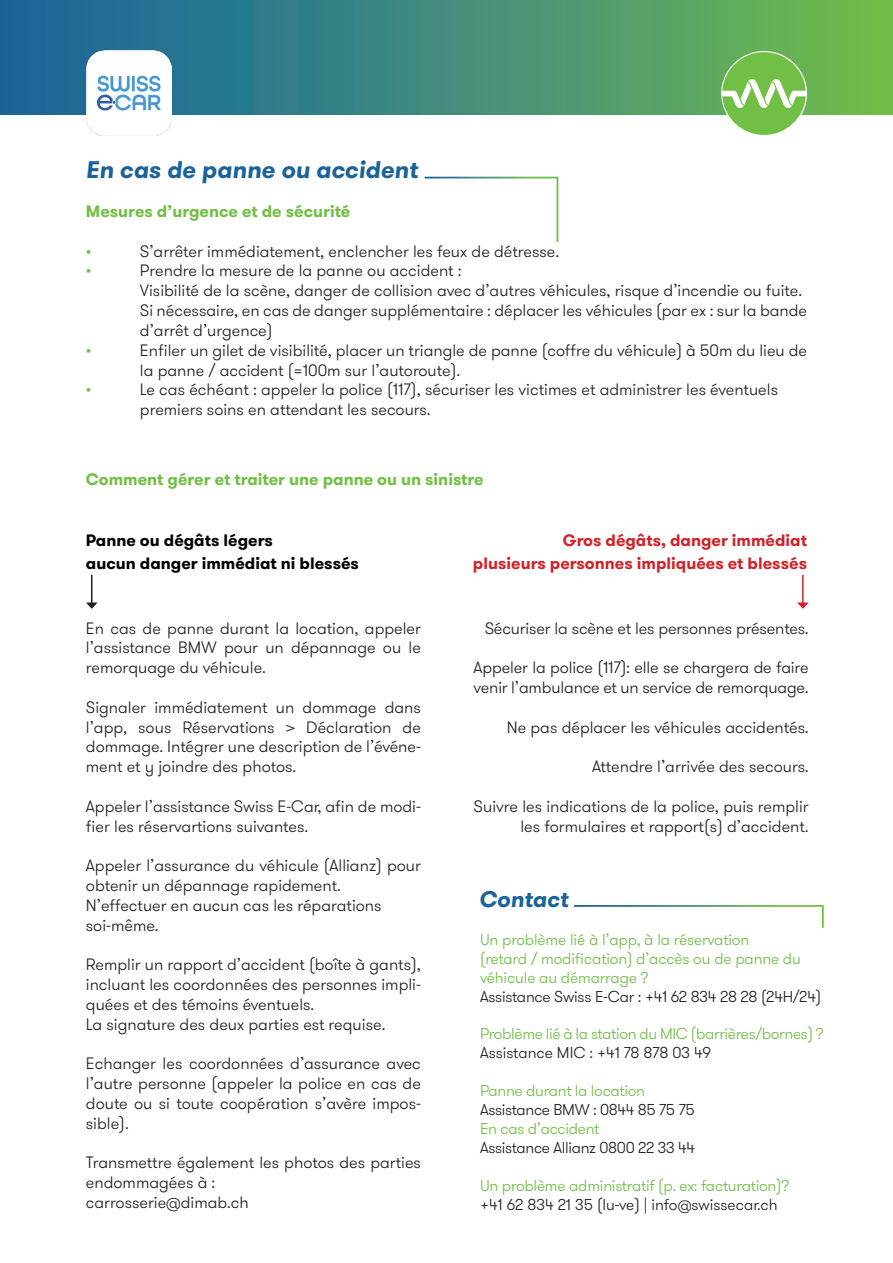
<style>
.page{position:relative;width:893px;height:1263px;background:#fff}
.page>*{position:absolute;margin:0;border:0;box-sizing:border-box;transform-origin:0 0}
.t1{font:italic 700 24px "GT Walsheim";color:#1a6399}
.t2{font:italic 700 22.5px "GT Walsheim";color:#1a6399}
.t3{font:300 16.5px/19.8px "GT Walsheim";color:#231f20}
.t4{font:700 16.5px "GT Walsheim";color:#71bf44}
.t5{font:700 16.5px/22.5px "GT Walsheim";color:#d1232a;text-align:right}
.t6{font:700 16.5px/22.5px "GT Walsheim";color:#000}
.t7{font:300 16.5px "GT Walsheim";color:#71bf44}
.t8{font:300 15.75px/18.9px "GT Walsheim";letter-spacing:-.015em;color:#71bf44}
.t9{font:300 15.75px "GT Walsheim";letter-spacing:-.015em;color:#231f20}
</style>
<div class="page">
<div style="left:0;top:0;width:893px;height:115px;background:linear-gradient(to right,#1662a2,#70ba4e)"></div>
<img style="left:86px;top:51px;width:85px;height:85px">
<svg style="left:722px;top:52px;width:84px;height:83px"></svg>
<svg style="left:424px;top:176px;width:135px;height:66px"></svg>
<svg style="left:574px;top:905px;width:250px;height:23px"></svg>
<svg style="left:86px;top:575px;width:12px;height:34px"></svg>
<hr style="left:802px;top:575px;width:2px;height:28px;background:#d1232a">
<svg style="left:797px;top:602px;width:12px;height:7px"></svg>
<h1 class="t1" style="left:86px;top:154px;width:334px">En cas de panne ou accident</h1>
<p class="t4" style="left:86px;top:201px;width:266px">Mesures d’urgence et de sécurité</p>
<p class="t7" style="left:86px;top:241px;width:7px">•</p>
<p class="t3" style="left:140px;top:241px;width:421px">S’arrêter immédiatement, enclencher les feux de détresse.</p>
<p class="t7" style="left:86px;top:260px;width:7px">•</p>
<p class="t3" style="left:140px;top:261px;width:669px">Prendre la mesure de la panne ou accident :<br>Visibilité de la scène, danger de collision avec d’autres véhicules, risque d’incendie ou fuite.<br>Si nécessaire, en cas de danger supplémentaire : déplacer les véhicules (par ex : sur la bande d’arrêt d’urgence)</p>
<p class="t7" style="left:86px;top:340px;width:7px">•</p>
<p class="t3" style="left:140px;top:340px;width:669px">Enfiler un gilet de visibilité, placer un triangle de panne (coffre du véhicule) à 50m du lieu de la panne / accident (=100m sur l’autoroute).</p>
<p class="t7" style="left:86px;top:379px;width:7px">•</p>
<p class="t3" style="left:140px;top:380px;width:640px">Le cas échéant : appeler la police (117), sécuriser les victimes et administrer les éventuels premiers soins en attendant les secours.</p>
<p class="t4" style="left:86px;top:468px;width:399px">Comment gérer et traiter une panne ou un sinistre</p>
<p class="t6" style="left:86px;top:529px;width:275px">Panne ou dégâts légers<br>aucun danger immédiat ni blessés</p>
<p class="t5" style="left:473px;top:529px;width:336px">Gros dégâts, danger immédiat<br>plusieurs personnes impliquées et blessés</p>
<p class="t3" style="left:86px;top:618px;width:337px;text-align:justify">En cas de panne durant la location, appeler l’assistance BMW pour un dépannage ou le remorquage du véhicule.</p>
<p class="t3" style="left:86px;top:697px;width:337px;text-align:justify">Signaler immédiatement un dommage dans l’app, sous Réservations &gt; Déclaration de dommage. Intégrer une description de l’événe&shy;ment et y joindre des photos.</p>
<p class="t3" style="left:86px;top:796px;width:337px">Appeler l’assistance Swiss E-Car, afin de modi&shy;fier les réservartions suivantes.</p>
<p class="t3" style="left:86px;top:856px;width:337px">Appeler l’assurance du véhicule (Allianz) pour obtenir un dépannage rapidement.<br>N’effectuer en aucun cas les réparations soi-même.</p>
<p class="t3" style="left:86px;top:955px;width:337px">Remplir un rapport d’accident (boîte à gants), incluant les coordonnées des personnes impli&shy;quées et des témoins éventuels.<br>La signature des deux parties est requise.</p>
<p class="t3" style="left:86px;top:1054px;width:337px;text-align:justify">Echanger les coordonnées d’assurance avec l’autre personne (appeler la police en cas de doute ou si toute coopération s’avère impos&shy;sible).</p>
<p class="t3" style="left:86px;top:1153px;width:337px">Transmettre également les photos des parties endommagées à :<br>carrosserie@dimab.ch</p>
<p class="t3" style="left:485px;top:618px;width:326px">Sécuriser la scène et les personnes présentes.</p>
<p class="t3" style="left:474px;top:658px;width:337px">Appeler la police (117): elle se chargera de faire venir l’ambulance et un service de remorquage.</p>
<p class="t3" style="left:507px;top:717px;width:303px">Ne pas déplacer les véhicules accidentés.</p>
<p class="t3" style="left:592px;top:757px;width:218px">Attendre l’arrivée des secours.</p>
<p class="t3" style="left:474px;top:796px;width:337px;text-align:right">Suivre les indications de la police, puis remplir les formulaires et rapport(s) d’accident.</p>
<h2 class="t2" style="left:479px;top:884px;width:91px">Contact</h2>
<p class="t8" style="left:480px;top:930px;width:322px">Un problème lié à l’app, à la réservation<br>(retard / modification) d’accès ou de panne du véhicule au démarrage ?</p>
<p class="t9" style="left:480px;top:986px;width:343px">Assistance Swiss E-Car : +41 62 834 28 28 (24H/24)</p>
<p class="t8" style="left:480px;top:1025px;width:345px">Problème lié à la station du MIC (barrières/bornes) ?</p>
<p class="t9" style="left:480px;top:1043px;width:233px">Assistance MIC : +41 78 878 03 49</p>
<p class="t8" style="left:480px;top:1081px;width:166px">Panne durant la location</p>
<p class="t9" style="left:480px;top:1100px;width:216px">Assistance BMW : 0844 85 75 75</p>
<p class="t8" style="left:480px;top:1119px;width:121px">En cas d’accident</p>
<p class="t9" style="left:480px;top:1137px;width:216px">Assistance Allianz 0800 22 33 44</p>
<p class="t8" style="left:480px;top:1176px;width:311px">Un problème administratif (p. ex: facturation)?</p>
<p class="t9" style="left:480px;top:1194px;width:299px">+41 62 834 21 35 (lu-ve) | info@swissecar.ch</p>
</div>
